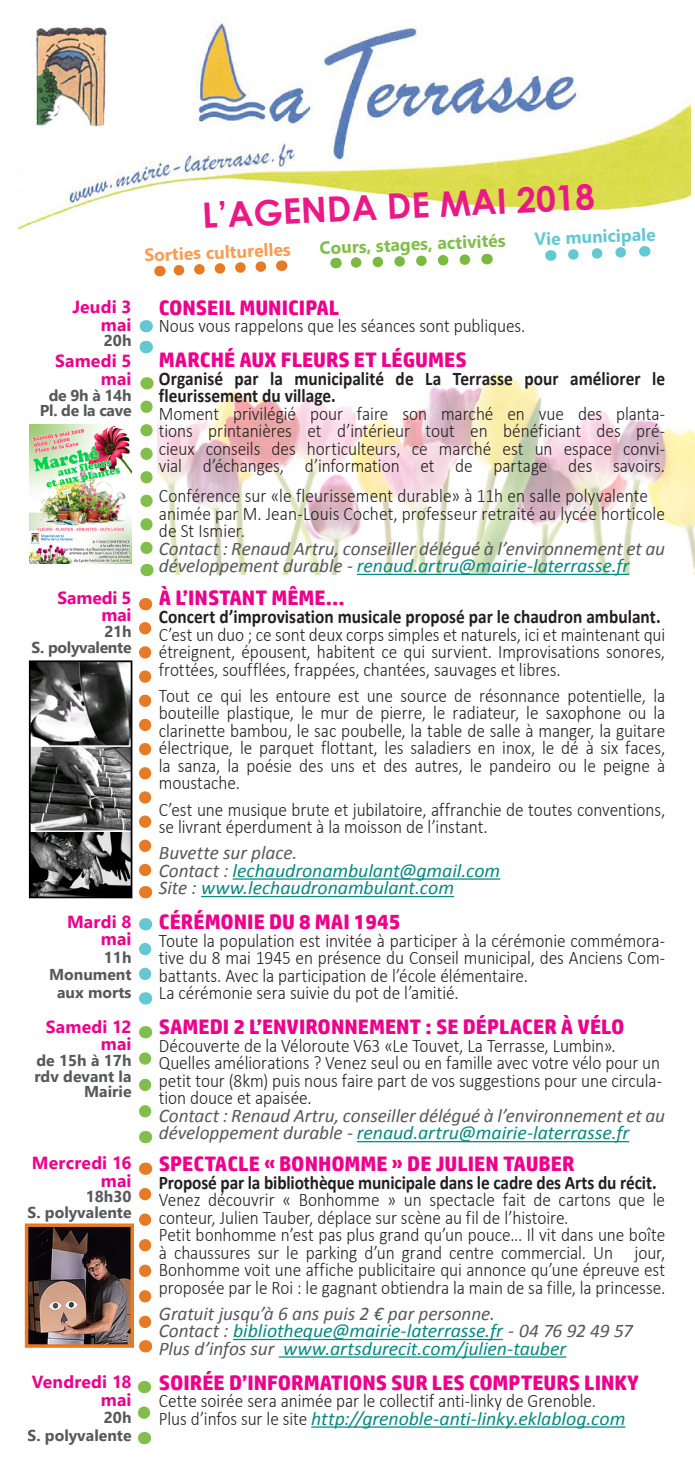
<style>
.page{position:relative;width:695px;height:1474px;background:#fff}
.page>*{position:absolute;margin:0;border:0;box-sizing:border-box;transform-origin:0 0}
.t1{font:700 35px "Century Gothic";color:#eb1887}
.t2{font:700 21px "HP Simplified";color:#ed028c}
.t3{font:300 19.25px/17.5px "Calibri";letter-spacing:-.005em;color:#231f20;scale:.9 1}
.t4{font:italic 19.25px/17.5px "Calibri";letter-spacing:-.005em;color:#57585a}
.t5{font:700 19.25px/17.5px "Calibri";color:#231f20;scale:.9 1}
.t6{font:italic 19.25px/17.5px "Calibri";color:#068a82}
.t7{font:700 17.5px/17.5px "Gadugi";letter-spacing:.005em;color:#ed028c;text-align:right}
.t8{font:700 17.5px "Gadugi";color:#82be4b}
.t9{font:700 17.5px "Gadugi";color:#f89d53}
.t10{font:700 17.5px "Gadugi";color:#63c8d1}
.t11{font:700 15.75px/17.5px "Gadugi";color:#57585a;text-align:right}
.t12{font:700 15.75px/15.8px "Gadugi";letter-spacing:-.02em;color:#57585a;text-align:center}
.s1{color:#068a82}
.s2{color:#57585a}
.s3{font-weight:400;font-style:italic;color:#068a82}
</style>
<div class="page">
<img style="left:157px;top:373px;width:537px;height:201px">
<img style="left:17px;top:23px;width:673px;height:206px">
<svg style="left:140px;top:406px;width:13px;height:148px"></svg>
<svg style="left:146px;top:377px;width:1px;height:12px"></svg>
<svg style="left:146px;top:564px;width:1px;height:12px"></svg>
<svg style="left:139px;top:1058px;width:12px;height:60px"></svg>
<svg style="left:145px;top:1026px;width:1px;height:12px"></svg>
<svg style="left:145px;top:1131px;width:1px;height:12px"></svg>
<svg style="left:139px;top:1194px;width:12px;height:134px"></svg>
<svg style="left:145px;top:1162px;width:1px;height:12px"></svg>
<svg style="left:145px;top:1340px;width:1px;height:12px"></svg>
<svg style="left:139px;top:628px;width:12px;height:249px"></svg>
<svg style="left:145px;top:598px;width:1px;height:12px"></svg>
<svg style="left:145px;top:886px;width:1px;height:12px"></svg>
<svg style="left:138px;top:1412px;width:12px;height:7px"></svg>
<svg style="left:144px;top:1381px;width:1px;height:12px"></svg>
<svg style="left:144px;top:1432px;width:1px;height:12px"></svg>
<svg style="left:550px;top:247px;width:76px;height:14px"></svg>
<svg style="left:159px;top:261px;width:108px;height:16px"></svg>
<svg style="left:335px;top:254px;width:136px;height:15px"></svg>
<hr style="left:357px;top:574px;width:272px;height:1px;background:#068a82">
<hr style="left:232px;top:878px;width:268px;height:1px;background:#068a82">
<hr style="left:201px;top:896px;width:253px;height:1px;background:#068a82">
<hr style="left:357px;top:1141px;width:272px;height:1px;background:#068a82">
<hr style="left:233px;top:1338px;width:269px;height:2px;background:#068a82">
<hr style="left:279px;top:1356px;width:287px;height:1px;background:#068a82">
<hr style="left:311px;top:1426px;width:314px;height:1px;background:#068a82">
<img style="left:30px;top:1228px;width:99px;height:114px">
<div style="left:25px;top:1223px;width:109px;height:124px;border:4px solid #e67a25"></div>
<svg style="left:140px;top:320px;width:12px;height:33px"></svg>
<svg style="left:139px;top:949px;width:12px;height:32px"></svg>
<svg style="left:145px;top:918px;width:1px;height:12px"></svg>
<svg style="left:145px;top:992px;width:1px;height:12px"></svg>
<img style="left:32px;top:663px;width:97px;height:232px">
<div style="left:29px;top:660px;width:103px;height:238px;border:2px solid #000"></div>
<img style="left:30px;top:424px;width:102px;height:139px">
<p class="t7" style="left:72px;top:298px;width:61px">Jeudi 3 mai</p>
<p class="t11" style="left:104px;top:332px;width:29px">20h</p>
<p class="t7" style="left:55px;top:352px;width:78px">Samedi 5 mai</p>
<p class="t12" style="left:40px;top:387px;width:93px">de 9h à 14h<br>Pl. de la cave</p>
<p class="t7" style="left:58px;top:588px;width:75px">Samedi 5 mai</p>
<p class="t12" style="left:32px;top:623px;width:101px;text-align:right">21h<br>S. polyvalente</p>
<p class="t7" style="left:67px;top:912px;width:66px">Mardi 8 mai</p>
<p class="t11" style="left:49px;top:948px;width:84px">11h<br>Monument aux morts</p>
<p class="t7" style="left:46px;top:1017px;width:87px">Samedi 12 mai</p>
<p class="t11" style="left:34px;top:1052px;width:99px;line-height:15.8px">de 15h à 17h rdv devant la<br>Mairie</p>
<p class="t7" style="left:32px;top:1154px;width:101px">Mercredi 16 mai</p>
<p class="t11" style="left:27px;top:1188px;width:105px;line-height:15.8px">18h30<br>S. polyvalente</p>
<p class="t7" style="left:32px;top:1372px;width:101px">Vendredi 18 mai</p>
<p class="t11" style="left:27px;top:1408px;width:105px">20h<br>S. polyvalente</p>
<h1 class="t1" style="left:201px;top:189px;width:394px;rotate:-3deg">L’AGENDA DE MAI 2018</h1>
<p class="t9" style="left:144px;top:244px;width:148px;rotate:-2deg">Sorties culturelles</p>
<p class="t8" style="left:319px;top:237px;width:187px;rotate:-2deg">Cours, stages, activités</p>
<p class="t10" style="left:534px;top:228px;width:123px;rotate:-2deg">Vie municipale</p>
<p class="t2" style="left:159px;top:295px;width:182px">CONSEIL MUNICIPAL</p>
<p class="t3" style="left:159px;top:317px;width:409px">Nous vous rappelons que les séances sont publiques.</p>
<p class="t2" style="left:159px;top:348px;width:309px">MARCHÉ AUX FLEURS ET LÉGUMES</p>
<p class="t5" style="left:159px;top:370px;width:564px">Organisé par la municipalité de La Terrasse pour améliorer le fleurissement du village.</p>
<p class="t3" style="left:159px;top:404px;width:564px;text-align:justify">Moment privilégié pour faire son marché en vue des planta&shy;tions printanières et d’intérieur tout en bénéficiant des pré&shy;cieux conseils des horticulteurs, ce marché est un espace convi&shy;vial d’échanges, d’information et de partage des savoirs.</p>
<p class="t3" style="left:159px;top:487px;width:564px">Conférence sur «le fleurissement durable» à 11h en salle polyvalente animée par M. Jean-Louis Cochet, professeur retraité au lycée horticole de St Ismier.</p>
<p class="t4" style="left:159px;top:539px;width:507px">Contact : Renaud Artru, conseiller délégué à l’environnement et au développement durable - <span class="s1">renaud.artru@mairie-laterrasse.fr</span></p>
<p class="t2" style="left:159px;top:586px;width:187px">À L’INSTANT MÊME...</p>
<p class="t5" style="left:159px;top:608px;width:559px">Concert d’improvisation musicale proposé par le chaudron ambulant.</p>
<p class="t3" style="left:159px;top:625px;width:564px;text-align:justify">C’est un duo ; ce sont deux corps simples et naturels, ici et maintenant qui étreignent, épousent, habitent ce qui survient. Improvisations sonores, frottées, soufflées, frappées, chantées, sauvages et libres.</p>
<p class="t3" style="left:159px;top:686px;width:564px;text-align:justify">Tout ce qui les entoure est une source de résonnance potentielle, la bouteille plastique, le mur de pierre, le radiateur, le saxophone ou la clarinette bambou, le sac poubelle, la table de salle à manger, la guitare électrique, le parquet flottant, les saladiers en inox, le dé à six faces, la sanza, la poésie des uns et des autres, le pandeiro ou le peigne à moustache.</p>
<p class="t3" style="left:159px;top:800px;width:564px">C’est une musique brute et jubilatoire, affranchie de toutes conventions, se livrant éperdument à la moisson de l’instant.</p>
<p class="t6" style="left:159px;top:843px;width:343px"><span class="s2">Buvette sur place.<br>Contact :</span> lechaudronambulant@gmail.com<br><span class="s2">Site :</span> www.lechaudronambulant.com</p>
<p class="t2" style="left:159px;top:909px;width:243px">CÉRÉMONIE DU 8 MAI 1945</p>
<p class="t3" style="left:159px;top:931px;width:564px">Toute la population est invitée à participer à la cérémonie commémora&shy;tive du 8 mai 1945 en présence du Conseil municipal, des Anciens Com&shy;battants. Avec la participation de l’école élémentaire.<br>La cérémonie sera suivie du pot de l’amitié.</p>
<p class="t2" style="left:159px;top:1014px;width:467px">SAMEDI 2 L’ENVIRONNEMENT : SE DÉPLACER À VÉLO</p>
<p class="t3" style="left:159px;top:1036px;width:560px">Découverte de la Véloroute V63 «Le Touvet, La Terrasse, Lumbin».<br>Quelles améliorations ? Venez seul ou en famille avec votre vélo pour un petit tour (8km) puis nous faire part de vos suggestions pour une circula&shy;tion douce et apaisée.</p>
<p class="t4" style="left:159px;top:1106px;width:507px">Contact : Renaud Artru, conseiller délégué à l’environnement et au développement durable - <span class="s1">renaud.artru@mairie-laterrasse.fr</span></p>
<p class="t2" style="left:159px;top:1151px;width:417px">SPECTACLE « BONHOMME » DE JULIEN TAUBER</p>
<p class="t5" style="left:159px;top:1173px;width:554px">Proposé par la bibliothèque municipale dans le cadre des Arts du récit.</p>
<p class="t3" style="left:159px;top:1190px;width:564px">Venez découvrir « Bonhomme » un spectacle fait de cartons que le conteur, Julien Tauber, déplace sur scène au fil de l’histoire.<br>Petit bonhomme n’est pas plus grand qu’un pouce... Il vit dans une boîte à chaussures sur le parking d’un grand centre commercial. Un jour, Bonhomme voit une affiche publicitaire qui annonce qu’une épreuve est proposée par le Roi : le gagnant obtiendra la main de sa fille, la princesse.</p>
<p class="t4" style="left:159px;top:1303px;width:475px">Gratuit jusqu’à 6 ans puis 2 € par personne.<br>Contact : <span class="s1">bibliotheque@mairie-laterrasse.fr</span> - 04 76 92 49 57<br>Plus d’infos sur <span class="s1">www.artsdurecit.com/julien-tauber</span></p>
<p class="t2" style="left:159px;top:1370px;width:481px">SOIRÉE D’INFORMATIONS SUR LES COMPTEURS LINKY</p>
<p class="t3" style="left:159px;top:1391px;width:520px">Cette soirée sera animée par le collectif anti-linky de Grenoble.<br>Plus d’infos sur le site <span class="s3">http://grenoble-anti-linky.eklablog.com</span></p>
</div>
